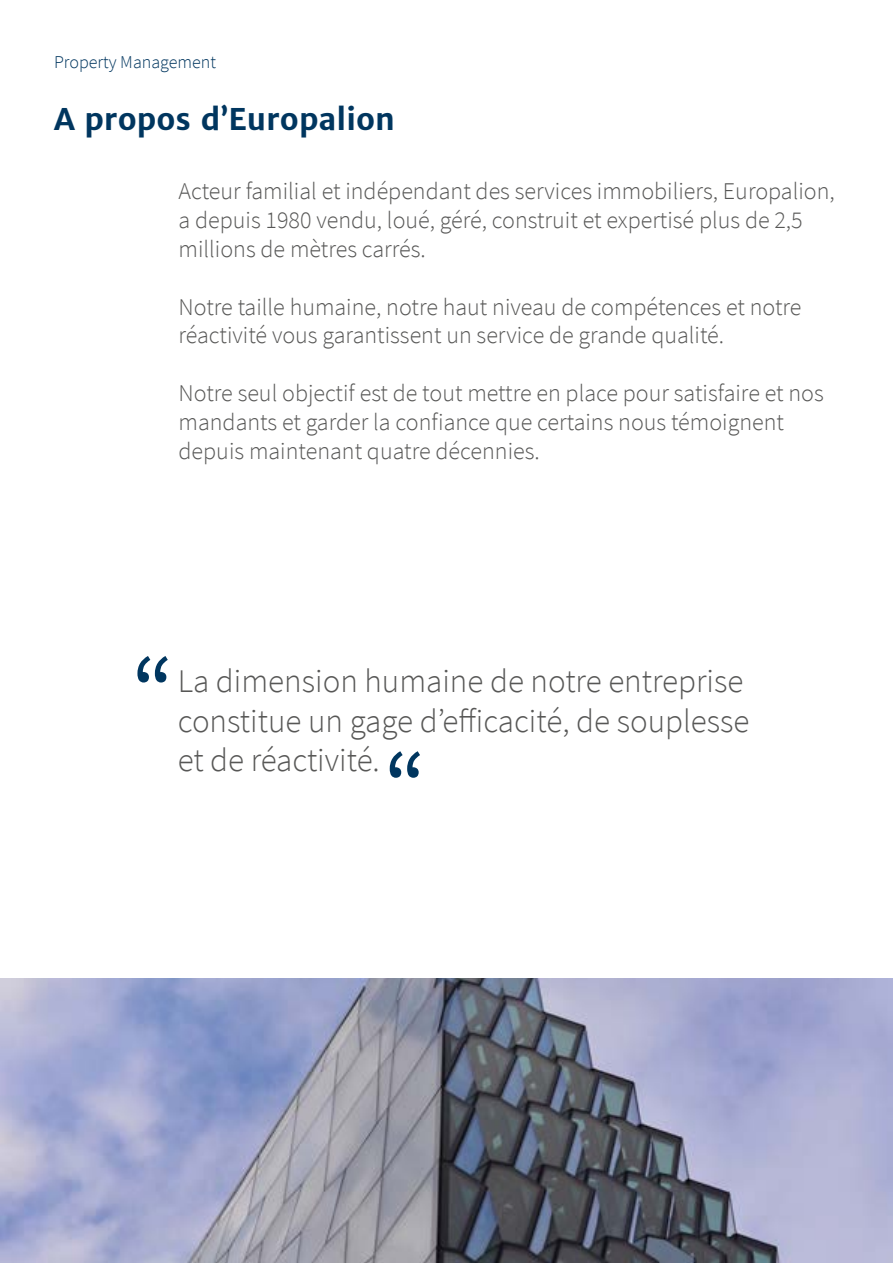
<style>
.page{position:relative;width:893px;height:1263px;background:#fff}
.page>*{position:absolute;margin:0;border:0;box-sizing:border-box;transform-origin:0 0}
.t1{font:99px "Source Sans Pro";color:#00365f}
.t2{font:300 33px/39.6px "Source Sans Pro";color:#575756}
.t3{font:700 30px "Merriweather Sans";color:#00365f}
.t4{font:300 24px/28.8px "Source Sans Pro";color:#575756}
.t5{font:300 18px "Source Sans Pro";color:#00365f}
</style>
<div class="page">
<img style="left:0;top:978px;width:893px;height:285px">
<p class="t5" style="left:54px;top:50px;width:164px">Property Management</p>
<p class="t3" style="left:54px;top:100px;width:342px">A propos d’Europalion</p>
<p class="t4" style="left:179px;top:177px;width:658px">Acteur familial et indépendant des services immobiliers, Europalion, a depuis 1980 vendu, loué, géré, construit et expertisé plus de 2,5 millions de mètres carrés.</p>
<p class="t4" style="left:179px;top:292px;width:624px">Notre taille humaine, notre haut niveau de compétences et notre réactivité vous garantissent un service de grande qualité.</p>
<p class="t4" style="left:179px;top:379px;width:647px">Notre seul objectif est de tout mettre en place pour satisfaire et nos mandants et garder la confiance que certains nous témoignent depuis maintenant quatre décennies.</p>
<h1 class="t1" style="left:132px;top:629px;width:44px">“</h1>
<h2 class="t2" style="left:178px;top:661px;width:573px">La dimension humaine de notre entreprise constitue un gage d’efficacité, de souplesse et de réactivité.</h2>
<h1 class="t1" style="left:384px;top:724px;width:44px">“</h1>
</div>
